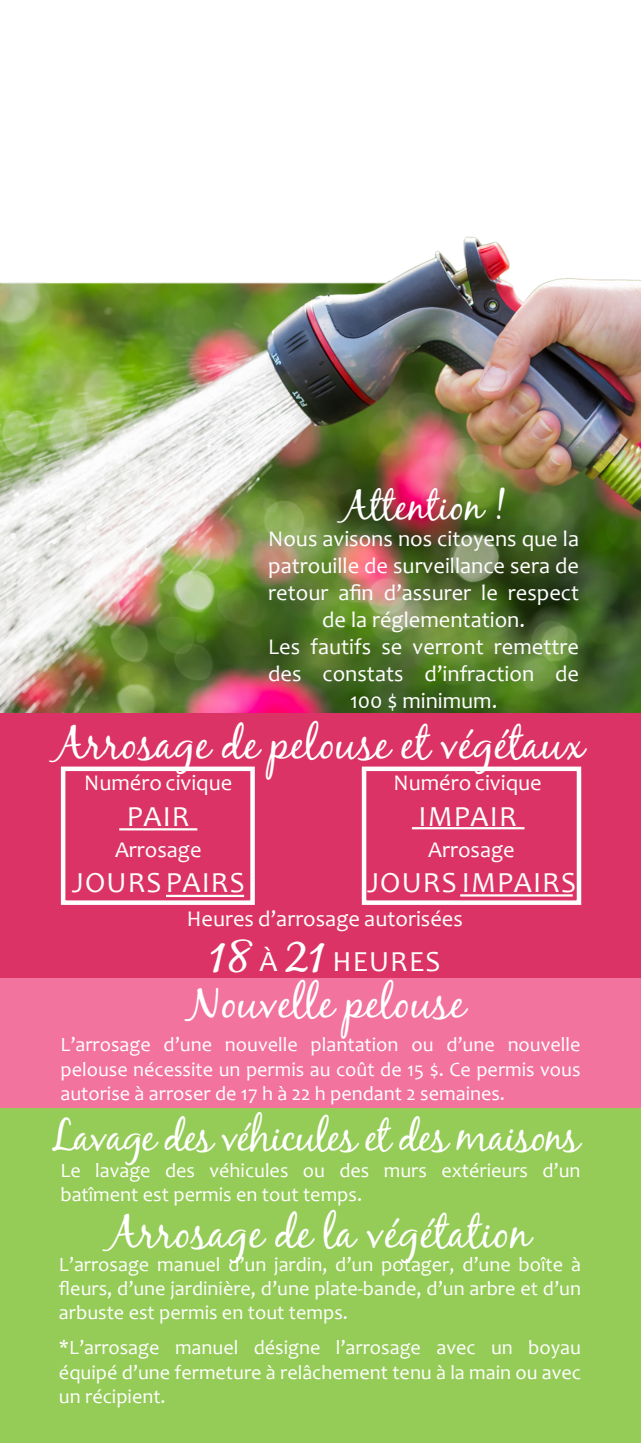
<style>
.page{position:relative;width:641px;height:1454px;background:#fff}
.page>*{position:absolute;margin:0;border:0;box-sizing:border-box;transform-origin:0 0}
.t1{font:45px "Black Jack";color:#fff}
.t2{font:42.75px "Black Jack";letter-spacing:-.03em;color:#fff}
.t3{font:40.5px "Black Jack";color:#fff}
.t4{font:29.25px "Candara";letter-spacing:.04em;color:#fff}
.t5{font:22.5px/27px "Candara";color:#fff;text-align:center}
.t6{font:20.25px/24.3px "Candara";color:#fff;text-align:justify}
.s1{font-style:inherit}
.s2{font-family:"Black Jack";font-size:49.5px}
</style>
<div class="page">
<img style="left:0;top:236px;width:641px;height:476px">
<div style="left:0;top:1108px;width:641px;height:335px;background:#95cb57"></div>
<div style="left:0;top:712px;width:641px;height:266px;background:#db3365"></div>
<div style="left:0;top:978px;width:641px;height:130px;background:#f2739d"></div>
<hr style="left:166px;top:895px;width:78px;height:2px;background:#fff">
<hr style="left:119px;top:828px;width:78px;height:2px;background:#fff">
<div style="left:61px;top:766px;width:194px;height:139px;border:4px solid #fff"></div>
<hr style="left:460px;top:894px;width:113px;height:2px;background:#fff">
<hr style="left:412px;top:827px;width:112px;height:2px;background:#fff">
<div style="left:362px;top:766px;width:219px;height:139px;border:4px solid #fff"></div>
<p class="t3" style="left:341px;top:482px;width:166px"><span class="s1">A</span>ttention <span class="s1">!</span></p>
<p class="t5" style="left:268px;top:525px;width:312px">Nous avisons nos citoyens que la patrouille de surveillance sera de retour afin d’assurer le respect de la réglementation.</p>
<p class="t5" style="left:268px;top:633px;width:312px">Les fautifs se verront remettre des constats d’infraction de<br>100 $ minimum.</p>
<p class="t1" style="left:54px;top:716px;width:531px">Arrosage de pelouse et végétaux</p>
<p class="t5" style="left:84px;top:769px;width:150px">Numéro civique</p>
<p class="t4" style="left:127px;top:797px;width:64px">PAIR</p>
<p class="t5" style="left:394px;top:769px;width:150px">Numéro civique</p>
<p class="t4" style="left:419px;top:797px;width:100px">IMPAIR</p>
<p class="t5" style="left:115px;top:836px;width:88px">Arrosage</p>
<p class="t4" style="left:72px;top:864px;width:174px">JOURS PAIRS</p>
<p class="t5" style="left:428px;top:835px;width:88px">Arrosage</p>
<p class="t4" style="left:367px;top:864px;width:211px">JOURS IMPAIRS</p>
<p class="t5" style="left:187px;top:905px;width:278px">Heures d’arrosage autorisées</p>
<p class="t4" style="left:210px;top:943px;width:232px"><span class="s2">18</span> À <span class="s2">21</span> HEURES</p>
<p class="t1" style="left:187px;top:974px;width:279px">Nouvelle pelouse</p>
<p class="t6" style="left:60px;top:1032px;width:522px">L’arrosage d’une nouvelle plantation ou d’une nouvelle pelouse nécessite un permis au coût de 15 $. Ce permis vous autorise à arroser de 17 h à 22 h pendant 2 semaines.</p>
<p class="t2" style="left:51px;top:1110px;width:531px">Lavage des véhicules et des maisons</p>
<p class="t6" style="left:60px;top:1158px;width:522px">Le lavage des véhicules ou des murs extérieurs d’un batîment est permis en tout temps.</p>
<p class="t1" style="left:107px;top:1204px;width:424px">Arrosage de la végétation</p>
<p class="t6" style="left:59px;top:1251px;width:524px">L’arrosage manuel d’un jardin, d’un potager, d’une boîte à fleurs, d’une jardinière, d’une plate-bande, d’un arbre et d’un arbuste est permis en tout temps.</p>
<p class="t6" style="left:59px;top:1335px;width:524px">*L’arrosage manuel désigne l’arrosage avec un boyau équipé d’une fermeture à relâchement tenu à la main ou avec un récipient.</p>
</div>
